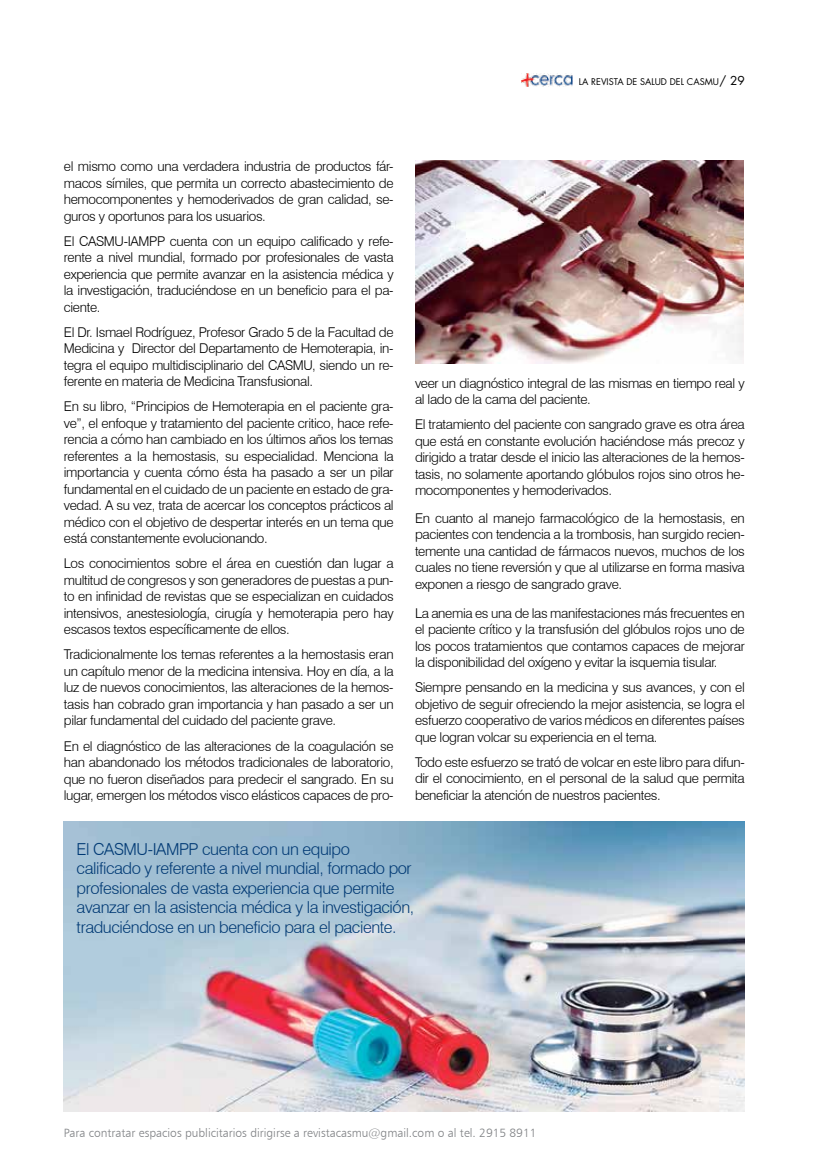
<style>
.page{position:relative;width:830px;height:1170px;background:#fff}
.page>*{position:absolute;margin:0;border:0;box-sizing:border-box;transform-origin:0 0}
.t1{font:300 16.5px/19.5px "Swiss 721 BT";letter-spacing:-.025em;color:#003974}
.t2{font:300 13.5px/16.5px "Swiss 721 BT";letter-spacing:-.025em;color:#000;text-align:justify}
.t3{font:12px "Humanist 777 BT Light B";color:#808285}
.t4{font:9px "Futura Std";color:#000}
.s1{font-size:12px}
</style>
<div class="page">
<img style="left:521px;top:74px;width:51px;height:12px">
<img style="left:64px;top:821px;width:680px;height:290px">
<img style="left:415px;top:161px;width:328px;height:203px">
<p class="t4" style="left:578px;top:76px;width:167px">LA REVISTA DE SALUD DEL CASMU<span class="s1">/ 29</span></p>
<p class="t2" style="left:64px;top:158px;width:331px">el mismo como una verdadera industria de productos fár&shy;macos símiles, que permita un correcto abastecimiento de hemocomponentes y hemoderivados de gran calidad, se&shy;guros y oportunos para los usuarios.</p>
<p class="t2" style="left:64px;top:232px;width:331px">El CASMU-IAMPP cuenta con un equipo calificado y refe&shy;rente a nivel mundial, formado por profesionales de vasta experiencia que permite avanzar en la asistencia médica y la investigación, traduciéndose en un beneficio para el pa&shy;ciente.</p>
<p class="t2" style="left:64px;top:323px;width:331px">El Dr. Ismael Rodríguez, Profesor Grado 5 de la Facultad de Medicina y Director del Departamento de Hemoterapia, in&shy;tegra el equipo multidisciplinario del CASMU, siendo un re&shy;ferente en materia de Medicina Transfusional.</p>
<p class="t2" style="left:64px;top:398px;width:331px">En su libro, “Principios de Hemoterapia en el paciente gra&shy;ve”, el enfoque y tratamiento del paciente critico, hace refe&shy;rencia a cómo han cambiado en los últimos años los temas referentes a la hemostasis, su especialidad. Menciona la importancia y cuenta cómo ésta ha pasado a ser un pilar fundamental en el cuidado de un paciente en estado de gra&shy;vedad. A su vez, trata de acercar los conceptos prácticos al médico con el objetivo de despertar interés en un tema que está constantemente evolucionando.</p>
<p class="t2" style="left:64px;top:555px;width:331px">Los conocimientos sobre el área en cuestión dan lugar a multitud de congresos y son generadores de puestas a pun&shy;to en infinidad de revistas que se especializan en cuidados intensivos, anestesiología, cirugía y hemoterapia pero hay escasos textos específicamente de ellos.</p>
<p class="t2" style="left:64px;top:646px;width:331px">Tradicionalmente los temas referentes a la hemostasis eran un capítulo menor de la medicina intensiva. Hoy en día, a la luz de nuevos conocimientos, las alteraciones de la hemos&shy;tasis han cobrado gran importancia y han pasado a ser un pilar fundamental del cuidado del paciente grave.</p>
<p class="t2" style="left:64px;top:737px;width:331px">En el diagnóstico de las alteraciones de la coagulación se han abandonado los métodos tradicionales de laboratorio, que no fueron diseñados para predecir el sangrado. En su lugar, emergen los métodos visco elásticos capaces de pro-</p>
<p class="t2" style="left:415px;top:374px;width:331px">veer un diagnóstico integral de las mismas en tiempo real y al lado de la cama del paciente.</p>
<p class="t2" style="left:415px;top:416px;width:331px">El tratamiento del paciente con sangrado grave es otra área que está en constante evolución haciéndose más precoz y dirigido a tratar desde el inicio las alteraciones de la hemos&shy;tasis, no solamente aportando glóbulos rojos sino otros he&shy;mocomponentes y hemoderivados.</p>
<p class="t2" style="left:415px;top:509px;width:331px">En cuanto al manejo farmacológico de la hemostasis, en pacientes con tendencia a la trombosis, han surgido recien&shy;temente una cantidad de fármacos nuevos, muchos de los cuales no tiene reversión y que al utilizarse en forma masiva exponen a riesgo de sangrado grave.</p>
<p class="t2" style="left:415px;top:604px;width:331px">La anemia es una de las manifestaciones más frecuentes en el paciente crítico y la transfusión del glóbulos rojos uno de los pocos tratamientos que contamos capaces de mejorar la disponibilidad del oxígeno y evitar la isquemia tisular.</p>
<p class="t2" style="left:415px;top:679px;width:331px">Siempre pensando en la medicina y sus avances, y con el objetivo de seguir ofreciendo la mejor asistencia, se logra el esfuerzo cooperativo de varios médicos en diferentes países que logran volcar su experiencia en el tema.</p>
<p class="t2" style="left:415px;top:753px;width:331px">Todo este esfuerzo se trató de volcar en este libro para difun&shy;dir el conocimiento, en el personal de la salud que permita beneficiar la atención de nuestros pacientes.</p>
<p class="t1" style="left:77px;top:839px;width:339px">El CASMU-IAMPP cuenta con un equipo calificado y referente a nivel mundial, formado por profesionales de vasta experiencia que permite avanzar en la asistencia médica y la investigación, traduciéndose en un beneficio para el paciente.</p>
<p class="t3" style="left:64px;top:1124px;width:474px">Para contratar espacios publicitarios dirigirse a revistacasmu@gmail.com o al tel. 2915 8911</p>
</div>
